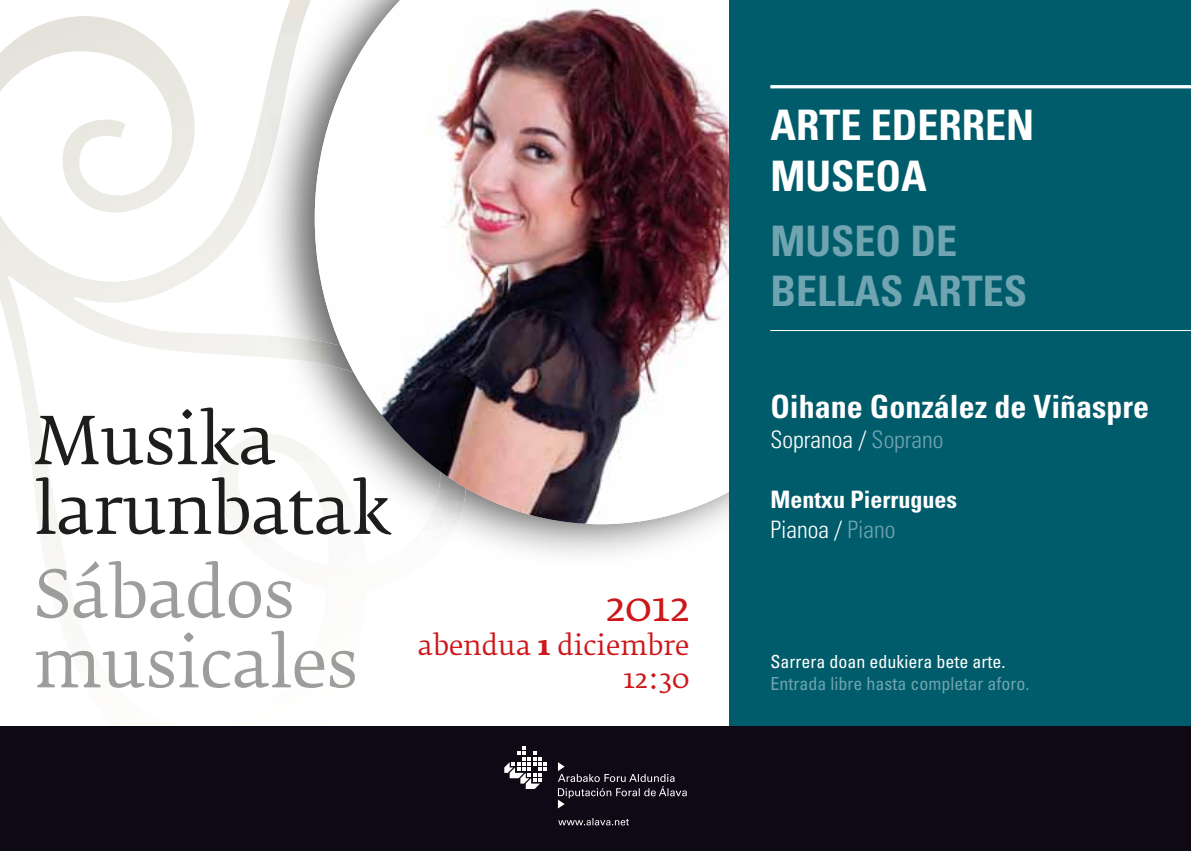
<style>
.page{position:relative;width:1191px;height:851px;background:#fff}
.page>*{position:absolute;margin:0;border:0;box-sizing:border-box;transform-origin:0 0}
.t1{font:65.6px/69.6px "Fedra Serif B";letter-spacing:-.01em;color:#1d1d1b}
.t2{font:65.6px/69.6px "Fedra Serif B";letter-spacing:-.01em;color:#9d9d9c}
.t3{font:700 condensed 42px/50.4px "Univers LT Std";color:#6fa4b0}
.t4{font:700 condensed 42px/50.4px "Univers LT Std";color:#fff}
.t5{font:40.6px "Fedra Serif B";color:#cd171a}
.t6{font:700 condensed 32px "Univers LT Std";color:#fff}
.t7{font:26.2px/33px "Fedra Serif B";color:#cd171a;text-align:right}
.t8{font:700 condensed 24px/30px "Univers LT Std";color:#fff}
.t9{font:300 condensed 24px "Univers LT Std";color:#fff}
.t10{font:condensed 18px "Univers";color:#6fa4b0}
.t11{font:condensed 18px "Univers";color:#fff}
.s1{font-weight:700}
.s2{color:#6fa4b0}
.s3{font-weight:300}
.s4{font-weight:300;color:#6fa4b0}
</style>
<div class="page">
<svg style="left:0;top:16px;width:258px;height:561px"></svg>
<img style="left:258px;top:0;width:359px;height:555px">
<img style="left:315px;top:0;width:414px;height:524px">
<div style="left:729px;top:0;width:461px;height:826px;background:#005c6b"></div>
<div style="left:0;top:726px;width:1190px;height:124px;background:#0f0915"></div>
<hr style="left:770px;top:85px;width:420px;height:3px;background:#fff">
<hr style="left:770px;top:330px;width:420px;height:1px;background:#fff">
<svg style="left:504px;top:746px;width:43px;height:42px"></svg>
<svg style="left:558px;top:762px;width:128px;height:46px"></svg>
<svg style="left:558px;top:818px;width:71px;height:7px"></svg>
<h1 class="t1" style="left:34px;top:406px;width:359px">Musika larunbatak</h1>
<h1 class="t2" style="left:34px;top:560px;width:325px">Sábados musicales</h1>
<h3 class="t5" style="left:605px;top:583px;width:85px">2012</h3>
<h3 class="t7" style="left:418px;top:629px;width:273px">abendua <span class="s1">1</span> diciembre<br>12:30</h3>
<h2 class="t4" style="left:770px;top:100px;width:265px">ARTE EDERREN<br>MUSEOA</h2>
<h2 class="t3" style="left:770px;top:215px;width:258px">MUSEO DE<br>BELLAS ARTES</h2>
<h3 class="t6" style="left:770px;top:387px;width:380px">Oihane González de Viñaspre</h3>
<h3 class="t9" style="left:770px;top:425px;width:175px">Sopranoa / <span class="s2">Soprano</span></h3>
<h3 class="t8" style="left:770px;top:484px;width:188px">Mentxu Pierrugues<br><span class="s3">Pianoa /</span> <span class="s4">Piano</span></h3>
<p class="t11" style="left:770px;top:650px;width:236px">Sarrera doan edukiera bete arte.</p>
<p class="t10" style="left:770px;top:672px;width:260px">Entrada libre hasta completar aforo.</p>
</div>
